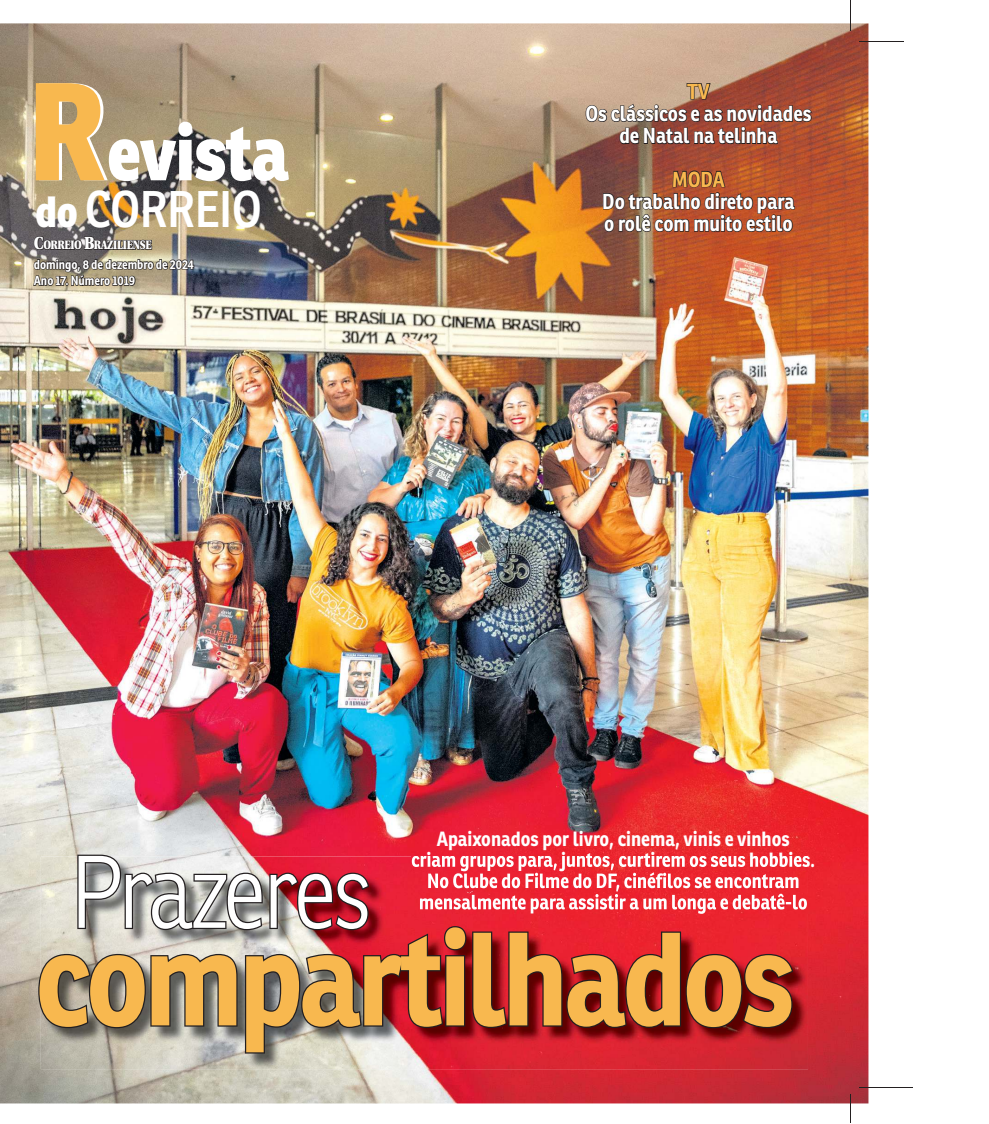
<style>
.page{position:relative;width:989px;height:1124px;background:#fff}
.page>*{position:absolute;margin:0;border:0;box-sizing:border-box;transform-origin:0 0}
.t1{font:700 128.75px "Ronnia";letter-spacing:-.035em;color:#f8b84f;scale:.9 1}
.t2{font:300 100px "Ronnia";letter-spacing:-.045em;color:#fff;scale:.9 1}
.t3{font:800 75px "Ronnia";letter-spacing:-.01em;color:#fff;scale:.9 1}
.t4{font:600 50px "Ronnia";letter-spacing:-.01em;color:#fff;scale:.9 1}
.t5{font:700 21px/22.2px "Ronnia";color:#fff;text-align:center;scale:.9 1}
.t6{font:700 21px "Ronnia";color:#f8b84f;scale:.9 1}
.t7{font:700 20px "Ronnia";color:#fff;scale:.9 1}
.t8{font:700 12.5px/16.2px "Ronnia";color:#fff;scale:.9 1}
.t9{font:900 12.25px "Utopia";letter-spacing:-.02em;color:#fff;scale:.8 1}
.s1{font-size:135px}
.s2{font-weight:800;font-size:42.5px}
.s3{font-size:17.5px}
</style>
<div class="page">
<img style="left:0;top:23px;width:868px;height:1080px">
<svg style="left:585px;top:82px;width:227px;height:63px;background:#925d4b"></svg>
<svg style="left:602px;top:170px;width:193px;height:62px;background:#8a4930"></svg>
<img style="left:41px;top:1054px;width:426px;height:14px">
<img style="left:467px;top:871px;width:341px;height:197px">
<img style="left:794px;top:856px;width:14px;height:15px">
<img style="left:794px;top:893px;width:14px;height:20px">
<svg style="left:37px;top:853px;width:757px;height:201px;background:#ac5458"></svg>
<svg style="left:33px;top:235px;width:120px;height:15px;background:#554f49"></svg>
<svg style="left:32px;top:258px;width:163px;height:29px;background:#787061"></svg>
<hr style="left:859px;top:41px;width:44px;height:1px;background:#231f20">
<hr style="left:859px;top:1086px;width:53px;height:1px;background:#231f20">
<svg style="left:850px;top:1094px;width:1px;height:28px"></svg>
<hr style="left:850px;top:1px;width:1px;height:30px;background:#231f20">
<svg style="left:36px;top:83px;width:69px;height:97px;background:#e1ae58"></svg>
<h3 class="t3" style="left:31px;top:122px;width:288px"><span class="s1">R</span>evista</h3>
<h3 class="t4" style="left:36px;top:190px;width:253px"><span class="s2">do</span> CORREIO</h3>
<p class="t9" style="left:34px;top:237px;width:149px"><span class="s3">C</span>ORREIO <span class="s3">B</span>RAZILIENSE</p>
<p class="t8" style="left:34px;top:257px;width:179px">domingo, 8 de dezembro de 2024<br>Ano 17. Número 1019</p>
<p class="t6" style="left:687px;top:82px;width:27px">TV</p>
<p class="t5" style="left:585px;top:104px;width:253px">Os clássicos e as novidades de Natal na telinha</p>
<p class="t6" style="left:672px;top:170px;width:60px">MODA</p>
<p class="t5" style="left:602px;top:192px;width:215px;text-align:left">Do trabalho direto para o rolê com muito estilo</p>
<p class="t7" style="left:436px;top:829px;width:394px">Apaixonados por livro, cinema, vinis e vinhos</p>
<h2 class="t2" style="left:70px;top:855px;width:337px">Prazeres</h2>
<h1 class="t1" style="left:35px;top:924px;width:845px">compartilhados</h1>
</div>
